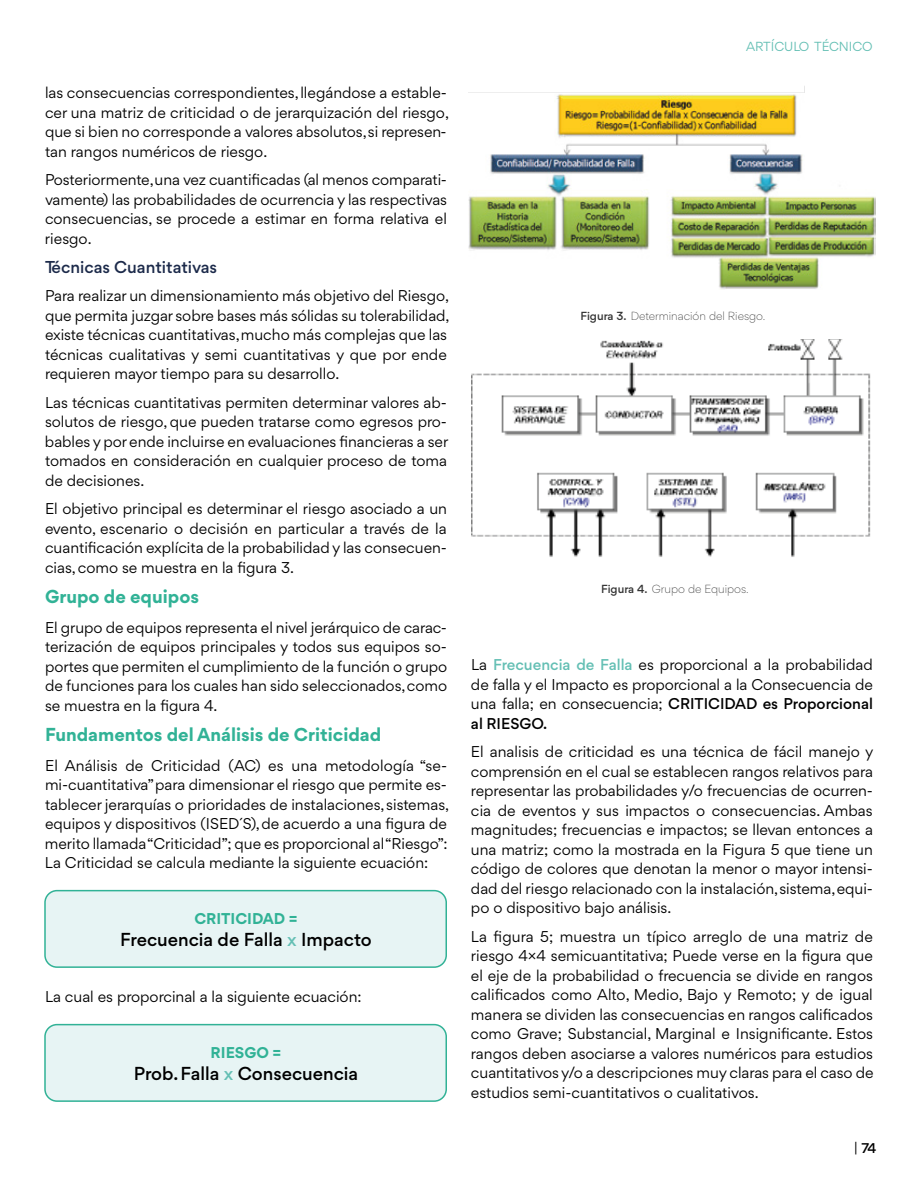
<style>
.page{position:relative;width:918px;height:1188px;background:#fff}
.page>*{position:absolute;margin:0;border:0;box-sizing:border-box;transform-origin:0 0}
.t1{font:700 18px "Gordita";color:#31b296}
.t2{font:500 18px "Gordita";color:#000}
.t3{font:500 16.5px "Gordita";color:#1c2a4a}
.t4{font:15px/19.5px "Gordita";color:#000;text-align:justify}
.t5{font:700 15px "Gordita";color:#31b296}
.t6{font:500 13.5px "Gordita";color:#000}
.t7{font:12.6px "Gordita";color:#64bfb4}
.t8{font:300 11.25px "Gordita";color:#333}
.s1{color:#64bfb4}
.s2{font-weight:500}
.s3{font-weight:500;color:#64bfb4}
.s4{font-weight:400}
</style>
<div class="page">
<div style="left:45px;top:891px;width:401px;height:76px;background:#e7f4f4;border-radius:12px"></div>
<div style="left:44px;top:890px;width:403px;height:78px;border:2px solid #31b296;border-radius:12px"></div>
<div style="left:45px;top:1025px;width:401px;height:76px;background:#e7f4f4;border-radius:12px"></div>
<div style="left:44px;top:1024px;width:403px;height:78px;border:2px solid #31b296;border-radius:12px"></div>
<img style="left:468px;top:86px;width:407px;height:204px">
<img style="left:471px;top:339px;width:400px;height:218px">
<p class="t4" style="left:45px;top:83px;width:406px;text-align:left">las consecuencias correspondientes,llegándose a estable&shy;cer una matriz de criticidad o de jerarquización del riesgo, que si bien no corresponde a valores absolutos,si represen&shy;tan rangos numéricos de riesgo.</p>
<p class="t4" style="left:45px;top:170px;width:404px">Posteriormente,una vez cuantificadas (al menos comparati&shy;vamente) las probabilidades de ocurrencia y las respectivas consecuencias, se procede a estimar en forma relativa el riesgo.</p>
<p class="t3" style="left:45px;top:255px;width:174px">Técnicas Cuantitativas</p>
<p class="t4" style="left:45px;top:286px;width:406px;text-align:left">Para realizar un dimensionamiento más objetivo del Riesgo, que permita juzgar sobre bases más sólidas su tolerabilidad, existe técnicas cuantitativas,mucho más complejas que las técnicas cualitativas y semi cuantitativas y que por ende requieren mayor tiempo para su desarrollo.</p>
<p class="t4" style="left:45px;top:392px;width:405px">Las técnicas cuantitativas permiten determinar valores ab&shy;solutos de riesgo,que pueden tratarse como egresos pro&shy;bables y por ende incluirse en evaluaciones financieras a ser tomados en consideración en cualquier proceso de toma de decisiones.</p>
<p class="t4" style="left:45px;top:499px;width:404px">El objetivo principal es determinar el riesgo asociado a un evento, escenario o decisión en particular a través de la cuantificación explícita de la probabilidad y las consecuen&shy;cias, como se muestra en la figura 3.</p>
<p class="t1" style="left:45px;top:583px;width:156px">Grupo de equipos</p>
<p class="t4" style="left:45px;top:617px;width:404px">El grupo de equipos representa el nivel jerárquico de carac&shy;terización de equipos principales y todos sus equipos so&shy;portes que permiten el cumplimiento de la función o grupo de funciones para los cuales han sido seleccionados,como se muestra en la figura 4.</p>
<p class="t1" style="left:45px;top:721px;width:338px">Fundamentos del Análisis de Criticidad</p>
<p class="t4" style="left:45px;top:755px;width:406px;text-align:left">El Análisis de Criticidad (AC) es una metodología “se&shy;mi-cuantitativa”para dimensionar el riesgo que permite es&shy;tablecer jerarquías o prioridades de instalaciones,sistemas, equipos y dispositivos (ISED´S), de acuerdo a una figura de merito llamada“Criticidad”; que es proporcional al“Riesgo”:<br>La Criticidad se calcula mediante la siguiente ecuación:</p>
<p class="t5" style="left:194px;top:907px;width:105px">CRITICIDAD =</p>
<p class="t2" style="left:120px;top:927px;width:253px">Frecuencia de Falla <span class="s1">x</span> Impacto</p>
<p class="t4" style="left:45px;top:987px;width:318px">La cual es proporcinal a la siguiente ecuación:</p>
<p class="t5" style="left:211px;top:1041px;width:72px">RIESGO =</p>
<p class="t2" style="left:134px;top:1061px;width:226px">Prob.Falla <span class="s1">x</span> Consecuencia</p>
<p class="t7" style="left:746px;top:38px;width:128px">ARTÍCULO TÉCNICO</p>
<p class="t8" style="left:580px;top:308px;width:186px"><span class="s2">Figura 3.</span> Determinación del Riesgo.</p>
<p class="t8" style="left:601px;top:581px;width:149px"><span class="s2">Figura 4.</span> Grupo de Equipos.</p>
<p class="t4" style="left:471px;top:655px;width:404px">La <span class="s3">Frecuencia de Falla</span> es proporcional a la probabilidad de falla y el Impacto es proporcional a la Consecuencia de una falla; en consecuencia; <span class="s2">CRITICIDAD es Proporcional al RIESGO.</span></p>
<p class="t4" style="left:471px;top:742px;width:404px">El analisis de criticidad es una técnica de fácil manejo y comprensión en el cual se establecen rangos relativos para representar las probabilidades y/o frecuencias de ocurren&shy;cia de eventos y sus impactos o consecuencias. Ambas magnitudes; frecuencias e impactos; se llevan entonces a una matriz; como la mostrada en la Figura 5 que tiene un código de colores que denotan la menor o mayor intensi&shy;dad del riesgo relacionado con la instalación,sistema,equi&shy;po o dispositivo bajo análisis.</p>
<p class="t4" style="left:471px;top:926px;width:404px">La figura 5; muestra un típico arreglo de una matriz de riesgo 4×4 semicuantitativa; Puede verse en la figura que el eje de la probabilidad o frecuencia se divide en rangos calificados como Alto, Medio, Bajo y Remoto; y de igual manera se dividen las consecuencias en rangos calificados como Grave; Substancial, Marginal e Insignificante. Estos rangos deben asociarse a valores numéricos para estudios cuantitativos y/o a descripciones muy claras para el caso de estudios semi-cuantitativos o cualitativos.</p>
<p class="t6" style="left:854px;top:1139px;width:24px"><span class="s4">|</span> 74</p>
</div>
